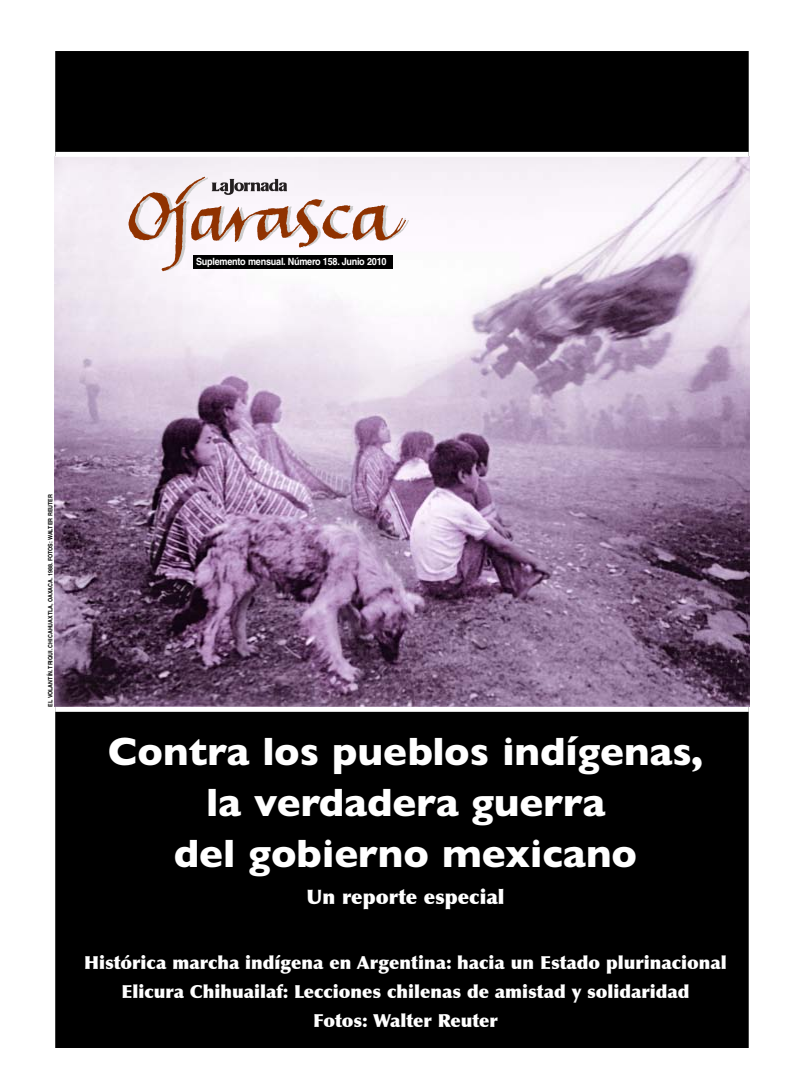
<style>
.page{position:relative;width:801px;height:1089px;background:#fff}
.page>*{position:absolute;margin:0;border:0;box-sizing:border-box;transform-origin:0 0}
.t1{font:700 40px/51px "Gill Sans";color:#fff;text-align:center}
.t2{font:900 20px "Optima";color:#fff}
.t3{font:900 18px/29px "Optima";color:#fff;text-align:center}
.t4{font:700 10px "Helvetica";letter-spacing:-.03em;color:#fff;scale:.91 1}
.t5{font:700 6px "Helvetica";color:#000;scale:.9 1}
</style>
<div class="page">
<div style="left:57px;top:53px;width:690px;height:993px;background:#000"></div>
<img style="left:55px;top:157px;width:694px;height:550px">
<div style="left:55px;top:152px;width:694px;height:5px;background:#fff"></div>
<div style="left:55px;top:707px;width:694px;height:5px;background:#fff"></div>
<img style="left:127px;top:165px;width:287px;height:111px">
<img style="left:125px;top:169px;width:286px;height:109px">
<svg style="left:212px;top:179px;width:75px;height:16px"></svg>
<div style="left:194px;top:256px;width:199px;height:13px;background:#000"></div>
<p class="t4" style="left:196px;top:258px;width:211px">Suplemento mensual. Número 158. Junio 2010</p>
<p class="t5" style="left:48px;top:707px;width:238px;rotate:-90deg">EL VOLANTÍN. TRIQUI. CHICAHUAXTLA, OAXACA. 1988. FOTOS: WALTER REUTER</p>
<h1 class="t1" style="left:108px;top:726px;width:597px">Contra los pueblos indígenas, la verdadera guerra<br>del gobierno mexicano</h1>
<p class="t2" style="left:307px;top:885px;width:199px">Un reporte especial</p>
<p class="t3" style="left:84px;top:949px;width:644px">Histórica marcha indígena en Argentina: hacia un Estado plurinacional<br>Elicura Chihuailaf: Lecciones chilenas de amistad y solidaridad<br>Fotos: Walter Reuter</p>
</div>
